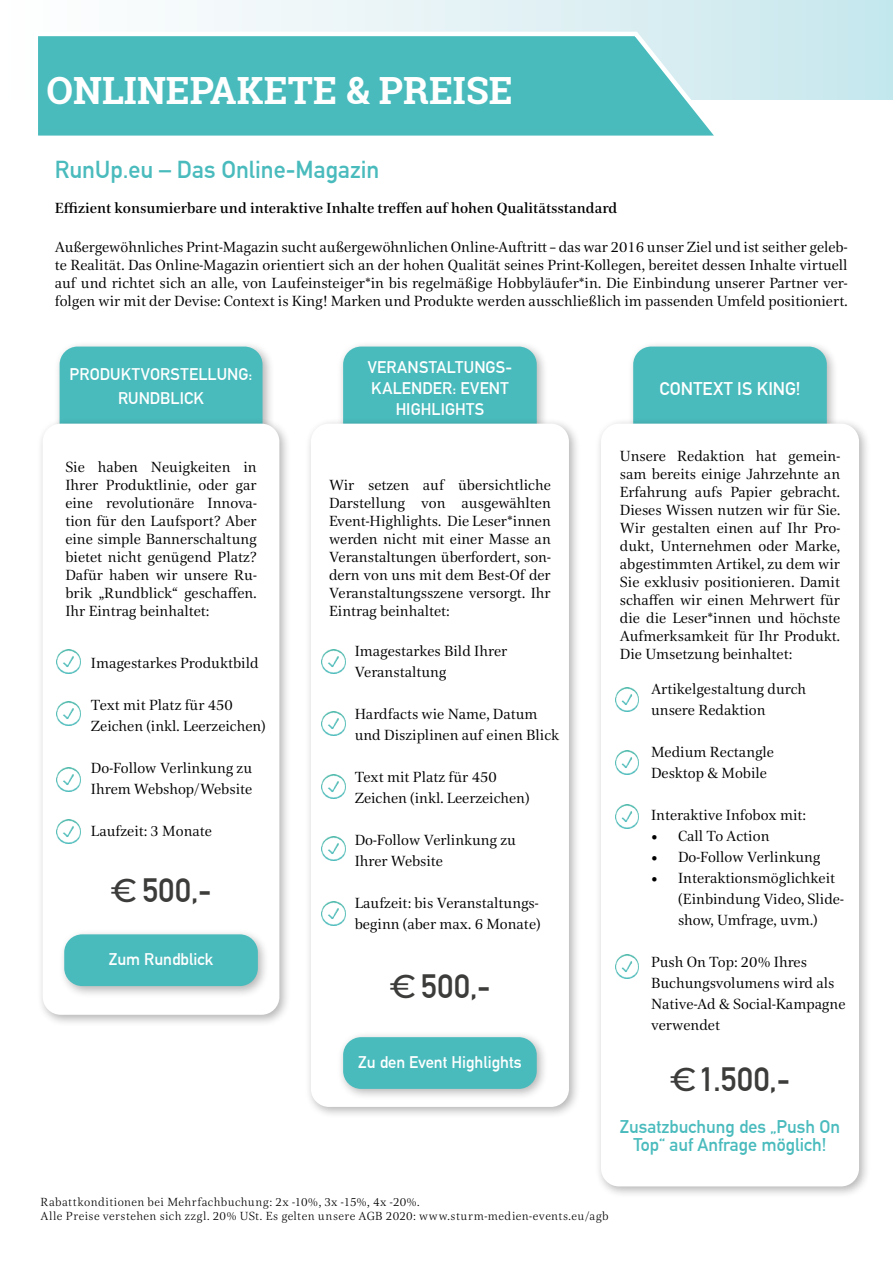
<style>
.page{position:relative;width:893px;height:1263px;background:#fff}
.page>*{position:absolute;margin:0;border:0;box-sizing:border-box;transform-origin:0 0}
.t1{font:700 37.5px "Roboto Slab";color:#fff}
.t2{font:700 33px "DIN Alternate";letter-spacing:.015em;color:#3c3c3b}
.t3{font:700 24px "DIN Alternate";color:#4abbbd}
.t4{font:700 18px/18px "DIN Alternate";color:#4abbbd;text-align:center}
.t5{font:700 18px "DIN Alternate";letter-spacing:.01em;color:#fff}
.t6{font:700 16.5px/21px "DIN Alternate";color:#fff;text-align:center}
.t7{font:15px/18px "Civita";color:#000}
.t8{font:500 15px "Civita";color:#000}
.t9{font:300 12px/13.5px "Civita";letter-spacing:.035em;color:#000}
.s1{font-family:"Montserrat";font-weight:500}
</style>
<div class="page">
<div style="left:0;top:0;width:893px;height:99px;background:linear-gradient(to right,#fff,#c8e7ed)"></div>
<svg style="left:31px;top:26px;width:697px;height:110px;background:#66c5c7"></svg>
<div style="left:337px;top:340px;width:212px;height:368px;background:#000;opacity:.3"></div>
<div style="left:343px;top:347px;width:194px;height:349px;background:#4abbbd;border-radius:18px"></div>
<div style="left:305px;top:417px;width:276px;height:702px;background:#000;opacity:.3"></div>
<div style="left:311px;top:424px;width:258px;height:683px;background:#fff;border-radius:18px"></div>
<div style="left:53px;top:340px;width:222px;height:368px;background:#000;opacity:.3"></div>
<div style="left:60px;top:347px;width:203px;height:349px;background:#4abbbd;border-radius:18px"></div>
<div style="left:37px;top:417px;width:255px;height:610px;background:#000;opacity:.3"></div>
<div style="left:43px;top:424px;width:236px;height:591px;background:#fff;border-radius:18px"></div>
<img style="left:57px;top:649px;width:23px;height:24px">
<img style="left:57px;top:701px;width:23px;height:24px">
<img style="left:57px;top:767px;width:23px;height:24px">
<img style="left:57px;top:819px;width:23px;height:24px">
<div style="left:58px;top:928px;width:212px;height:70px;background:#000;opacity:.3"></div>
<div style="left:64px;top:934px;width:194px;height:52px;background:#4abbbd;border-radius:18px"></div>
<img style="left:322px;top:649px;width:23px;height:24px">
<img style="left:322px;top:712px;width:23px;height:24px">
<img style="left:322px;top:774px;width:23px;height:25px">
<img style="left:322px;top:901px;width:23px;height:24px">
<img style="left:322px;top:837px;width:23px;height:24px">
<div style="left:627px;top:340px;width:212px;height:368px;background:#000;opacity:.3"></div>
<div style="left:633px;top:347px;width:194px;height:349px;background:#4abbbd;border-radius:18px"></div>
<div style="left:595px;top:417px;width:276px;height:782px;background:#000;opacity:.3"></div>
<div style="left:601px;top:424px;width:258px;height:762px;background:#fff;border-radius:18px"></div>
<img style="left:615px;top:688px;width:23px;height:24px">
<img style="left:615px;top:750px;width:23px;height:24px">
<img style="left:615px;top:804px;width:23px;height:24px">
<img style="left:615px;top:954px;width:23px;height:24px">
<div style="left:337px;top:1031px;width:212px;height:70px;background:#000;opacity:.3"></div>
<div style="left:343px;top:1037px;width:194px;height:52px;background:#4abbbd;border-radius:18px"></div>
<h1 class="t1" style="left:47px;top:65px;width:468px">ONLINEPAKETE &amp; PREISE</h1>
<h3 class="t3" style="left:55px;top:151px;width:326px">RunUp.eu – Das Online-Magazin</h3>
<p class="t8" style="left:55px;top:198px;width:564px">Effizient konsumierbare und interaktive Inhalte treffen auf hohen Qualitätsstandard</p>
<p class="t7" style="left:55px;top:237px;width:794px;text-align:justify">Außergewöhnliches Print-Magazin sucht außergewöhnlichen Online-Auftritt – das war 2016 unser Ziel und ist seither geleb&shy;te Realität. Das Online-Magazin orientiert sich an der hohen Qualität seines Print-Kollegen, bereitet dessen Inhalte virtuell auf und richtet sich an alle, von Laufeinsteiger*in bis regelmäßige Hobbyläufer*in. Die Einbindung unserer Partner ver&shy;folgen wir mit der Devise: Context is King! Marken und Produkte werden ausschließlich im passenden Umfeld positioniert.</p>
<p class="t6" style="left:70px;top:361px;width:184px;line-height:24px">PRODUKTVORSTELLUNG:<br>RUNDBLICK</p>
<p class="t7" style="left:65px;top:458px;width:193px;text-align:justify">Sie haben Neuigkeiten in Ihrer Produktlinie, oder gar eine revolutionäre Innova&shy;tion für den Laufsport? Aber eine simple Bannerschaltung bietet nicht genügend Platz?<br>Dafür haben wir unsere Ru&shy;brik „Rundblick“ geschaffen.<br>Ihr Eintrag beinhaltet:</p>
<p class="t7" style="left:91px;top:653px;width:169px">Imagestarkes Produktbild</p>
<p class="t7" style="left:91px;top:694px;width:176px;line-height:21px">Text mit Platz für 450<br>Zeichen (inkl. Leerzeichen)</p>
<p class="t7" style="left:91px;top:757px;width:163px;line-height:21px">Do-Follow Verlinkung zu<br>Ihrem Webshop/Website</p>
<p class="t7" style="left:91px;top:821px;width:123px">Laufzeit: 3 Monate</p>
<h2 class="t2" style="left:111px;top:865px;width:103px"><span class="s1">€</span> 500,-</h2>
<p class="t6" style="left:109px;top:948px;width:106px">Zum Rundblick</p>
<p class="t6" style="left:368px;top:355px;width:146px">VERANSTALTUNGS-<br>KALENDER: EVENT<br>HIGHLIGHTS</p>
<p class="t7" style="left:329px;top:476px;width:223px;text-align:justify">Wir setzen auf übersichtliche Darstellung von ausgewählten Event-Highlights. Die Leser*innen werden nicht mit einer Masse an Veranstaltungen überfordert, son&shy;dern von uns mit dem Best-Of der Veranstaltungsszene versorgt. Ihr Eintrag beinhaltet:</p>
<p class="t7" style="left:355px;top:640px;width:154px;line-height:21px">Imagestarkes Bild Ihrer<br>Veranstaltung</p>
<p class="t7" style="left:355px;top:703px;width:206px;line-height:21px">Hardfacts wie Name, Datum und Disziplinen auf einen Blick</p>
<p class="t7" style="left:355px;top:766px;width:176px;line-height:21px">Text mit Platz für 450<br>Zeichen (inkl. Leerzeichen)</p>
<p class="t7" style="left:355px;top:829px;width:163px;line-height:21px">Do-Follow Verlinkung zu<br>Ihrer Website</p>
<p class="t7" style="left:355px;top:892px;width:187px;line-height:21px">Laufzeit: bis Veranstaltungs&shy;beginn (aber max. 6 Monate)</p>
<h2 class="t2" style="left:389px;top:961px;width:103px"><span class="s1">€</span> 500,-</h2>
<p class="t6" style="left:358px;top:1051px;width:165px">Zu den Event Highlights</p>
<p class="t5" style="left:659px;top:375px;width:143px">CONTEXT IS KING!</p>
<p class="t7" style="left:620px;top:447px;width:222px;text-align:justify">Unsere Redaktion hat gemein&shy;sam bereits einige Jahrzehnte an Erfahrung aufs Papier gebracht.<br>Dieses Wissen nutzen wir für Sie.<br>Wir gestalten einen auf Ihr Pro&shy;dukt, Unternehmen oder Marke, abgestimmten Artikel, zu dem wir Sie exklusiv positionieren. Damit schaffen wir einen Mehrwert für die die Leser*innen und höchste Aufmerksamkeit für Ihr Produkt.<br>Die Umsetzung beinhaltet:</p>
<p class="t7" style="left:651px;top:678px;width:157px;line-height:21px">Artikelgestaltung durch unsere Redaktion</p>
<p class="t7" style="left:651px;top:741px;width:124px;line-height:21px">Medium Rectangle<br>Desktop &amp; Mobile</p>
<p class="t7" style="left:651px;top:806px;width:156px">Interaktive Infobox mit:</p>
<p class="t7" style="left:651px;top:827px;width:120px">• Call To Action</p>
<p class="t7" style="left:651px;top:848px;width:171px">• Do-Follow Verlinkung</p>
<p class="t7" style="left:678px;top:867px;width:167px;line-height:21px;text-indent:-27px">• Interaktionsmöglichkeit (Einbindung Video, Slide&shy;show, Umfrage, uvm.)</p>
<p class="t7" style="left:651px;top:951px;width:196px;line-height:21px">Push On Top: 20% Ihres<br>Buchungsvolumens wird als<br>Native-Ad &amp; Social-Kampagne verwendet</p>
<h2 class="t2" style="left:670px;top:1054px;width:122px"><span class="s1">€</span>1.500,-</h2>
<p class="t4" style="left:620px;top:1116px;width:222px">Zusatzbuchung des „Push On<br>Top“ auf Anfrage möglich!</p>
<p class="t9" style="left:40px;top:1195px;width:570px">Rabattkonditionen bei Mehrfachbuchung: 2x -10%, 3x -15%, 4x -20%.<br>Alle Preise verstehen sich zzgl. 20% USt. Es gelten unsere AGB 2020: www.sturm-medien-events.eu/agb</p>
</div>
